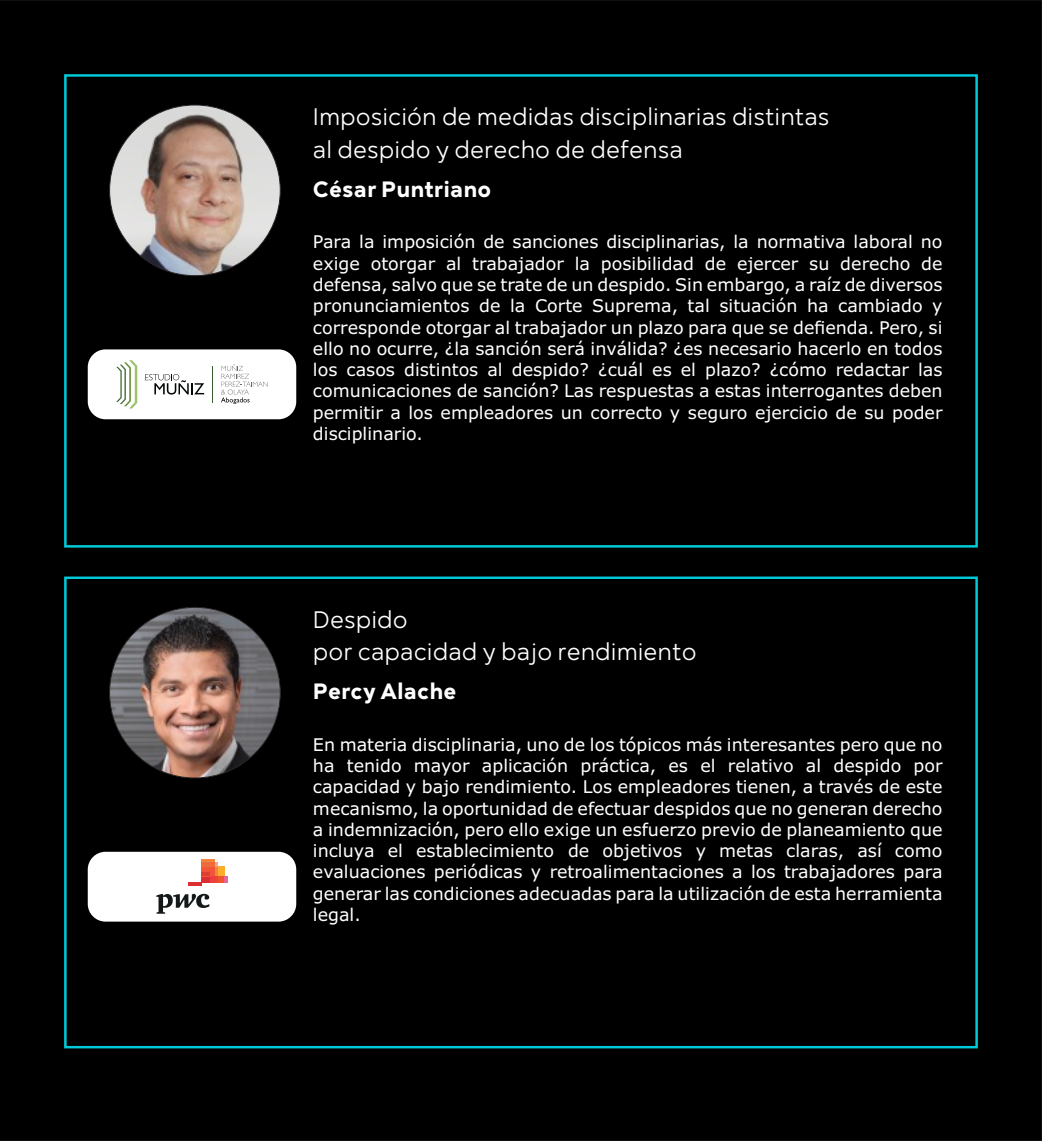
<style>
.page{position:relative;width:1042px;height:1141px;background:#000}
.page>*{position:absolute;margin:0;border:0;box-sizing:border-box;transform-origin:0 0}
.t1{font:24.5px/32.4px "Mirai";color:#fff}
.t2{font:700 22.75px "Mirai";color:#fff}
.t3{font:17.5px/21.3px "Verdana";color:#fff;text-align:justify}
</style>
<div class="page">
<div style="left:88px;top:349px;width:208px;height:70px;background:#fff;border-radius:18px"></div>
<div style="left:88px;top:852px;width:208px;height:70px;background:#fff;border-radius:18px"></div>
<img style="left:110px;top:105px;width:170px;height:171px;border-radius:50%">
<img style="left:110px;top:607px;width:170px;height:171px;border-radius:50%">
<svg style="left:145px;top:374px;width:59px;height:21px"></svg>
<svg style="left:221px;top:365px;width:47px;height:39px"></svg>
<hr style="left:212px;top:366px;width:1px;height:37px;background:#365f2d">
<svg style="left:116px;top:360px;width:21px;height:48px"></svg>
<svg style="left:156px;top:894px;width:53px;height:20px"></svg>
<hr style="left:188px;top:883px;width:14px;height:3px;background:#dc2f32">
<div style="left:218px;top:866px;width:6px;height:10px;background:#fbac29"></div>
<div style="left:218px;top:876px;width:6px;height:7px;background:#f0542e"></div>
<svg style="left:224px;top:876px;width:4px;height:7px"></svg>
<svg style="left:202px;top:860px;width:16px;height:23px"></svg>
<h1 class="t1" style="left:313px;top:102px;width:518px">Imposición de medidas disciplinarias distintas al despido y derecho de defensa</h1>
<h2 class="t2" style="left:313px;top:179px;width:180px">César Puntriano</h2>
<p class="t3" style="left:313px;top:233px;width:631px">Para la imposición de sanciones disciplinarias, la normativa laboral no exige otorgar al trabajador la posibilidad de ejercer su derecho de defensa, salvo que se trate de un despido. Sin embargo, a raíz de diversos pronunciamientos de la Corte Suprema, tal situación ha cambiado y corresponde otorgar al trabajador un plazo para que se defienda. Pero, si ello no ocurre, ¿la sanción será inválida? ¿es necesario hacerlo en todos los casos distintos al despido? ¿cuál es el plazo? ¿cómo redactar las comunicaciones de sanción? Las respuestas a estas interrogantes deben permitir a los empleadores un correcto y seguro ejercicio de su poder disciplinario.</p>
<h1 class="t1" style="left:313px;top:604px;width:385px">Despido<br>por capacidad y bajo rendimiento</h1>
<h2 class="t2" style="left:313px;top:681px;width:145px">Percy Alache</h2>
<p class="t3" style="left:313px;top:735px;width:631px">En materia disciplinaria, uno de los tópicos más interesantes pero que no ha tenido mayor aplicación práctica, es el relativo al despido por capacidad y bajo rendimiento. Los empleadores tienen, a través de este mecanismo, la oportunidad de efectuar despidos que no generan derecho a indemnización, pero ello exige un esfuerzo previo de planeamiento que incluya el establecimiento de objetivos y metas claras, así como evaluaciones periódicas y retroalimentaciones a los trabajadores para generar las condiciones adecuadas para la utilización de esta herramienta legal.</p>
</div>
